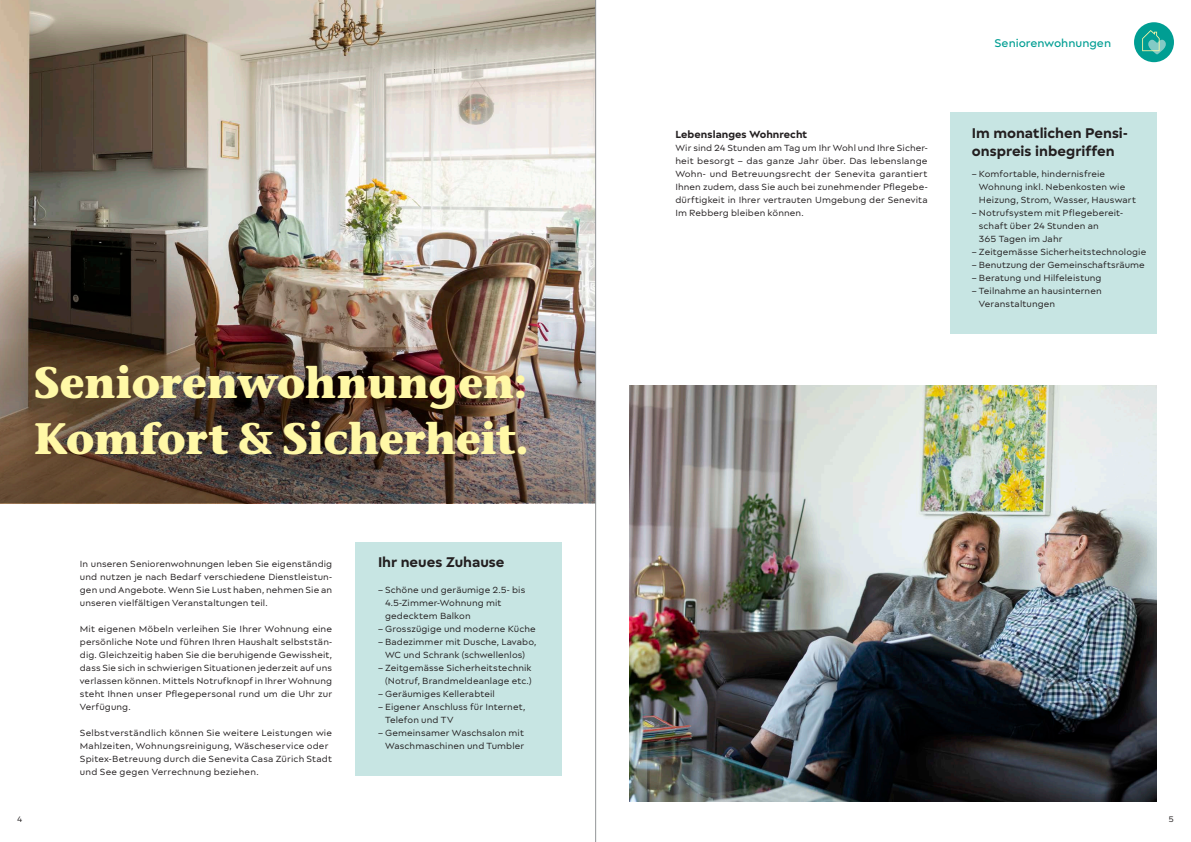
<style>
.page{position:relative;width:1191px;height:842px;background:#fff}
.page>*{position:absolute;margin:0;border:0;box-sizing:border-box;transform-origin:0 0}
.t1{font:700 44px/56px "Stone Informal ITC Pro";letter-spacing:-.015em;color:#fff8a6}
.Untertitel_2{font:700 15px/18px "Matteo";color:#231f20}
.t2{font:500 12px "Matteo";color:#009e93}
.Untertitel{font:700 11px "Matteo";letter-spacing:.005em;color:#231f20}
.Lauftext_Block{font:9.5px/13px "Matteo";letter-spacing:.01em;color:#231f20}
.t3{font:8.5px "Matteo";color:#231f20}
</style>
<div class="page">
<img style="left:0;top:0;width:595px;height:338px">
<img style="left:629px;top:385px;width:528px;height:416px">
<img style="left:0;top:338px;width:595px;height:165px">
<div style="left:1134px;top:22px;width:40px;height:40px;background:#009e93;border-radius:50%"></div>
<svg style="left:1142px;top:30px;width:24px;height:24px"></svg>
<div style="left:355px;top:542px;width:206px;height:233px;background:#c7e5e3"></div>
<div style="left:950px;top:112px;width:207px;height:221px;background:#c7e5e3"></div>
<hr style="left:595px;top:0;width:1px;height:842px;background:#939598">
<p class="t1" style="left:34px;top:355px;width:496px">Seniorenwohnungen:<br>Komfort &amp; Sicherheit.</p>
<p class="Lauftext_Block" style="left:80px;top:557px;width:254px;text-align:justify">In unseren Seniorenwohnungen leben Sie eigenständig und nutzen je nach Bedarf verschiedene Dienstleistun&shy;gen und Angebote. Wenn Sie Lust haben, nehmen Sie an unseren vielfältigen Veranstaltungen teil.</p>
<p class="Lauftext_Block" style="left:80px;top:622px;width:254px;text-align:justify">Mit eigenen Möbeln verleihen Sie Ihrer Wohnung eine persönliche Note und führen Ihren Haushalt selbststän&shy;dig. Gleichzeitig haben Sie die beruhigende Gewissheit, dass Sie sich in schwierigen Situationen jederzeit auf uns verlassen können. Mittels Notrufknopf in Ihrer Wohnung steht Ihnen unser Pflegepersonal rund um die Uhr zur Verfügung.</p>
<p class="Lauftext_Block" style="left:80px;top:726px;width:254px">Selbstverständlich können Sie weitere Leistungen wie<br>Mahlzeiten, Wohnungsreinigung, Wäscheservice oder</p>
<p class="Lauftext_Block" style="left:80px;top:752px;width:254px">Spitex-Betreuung durch die Senevita Casa Zürich Stadt und See gegen Verrechnung beziehen.</p>
<p class="Untertitel_2" style="left:378px;top:553px;width:128px">Ihr neues Zuhause</p>
<p class="Lauftext_Block" style="left:385px;top:583px;width:142px;text-indent:-7px">– Schöne und geräumige 2.5- bis<br>4.5-Zimmer-Wohnung mit gedecktem Balkon</p>
<p class="Lauftext_Block" style="left:378px;top:622px;width:159px">– Grosszügige und moderne Küche</p>
<p class="Lauftext_Block" style="left:378px;top:635px;width:160px;text-align:center">– Badezimmer mit Dusche, Lavabo,<br>WC und Schrank (schwellenlos)</p>
<p class="Lauftext_Block" style="left:378px;top:661px;width:155px;text-align:right">– Zeitgemässe Sicherheitstechnik (Notruf, Brandmeldeanlage etc.)</p>
<p class="Lauftext_Block" style="left:378px;top:687px;width:118px">– Geräumiges Kellerabteil</p>
<p class="Lauftext_Block" style="left:385px;top:700px;width:142px;text-indent:-7px">– Eigener Anschluss für Internet,<br>Telefon und TV</p>
<p class="Lauftext_Block" style="left:378px;top:726px;width:148px;text-align:right">– Gemeinsamer Waschsalon mit<br>Waschmaschinen und Tumbler</p>
<p class="Untertitel" style="left:675px;top:128px;width:133px">Lebenslanges Wohnrecht</p>
<p class="Lauftext_Block" style="left:675px;top:141px;width:254px;text-align:justify">Wir sind 24 Stunden am Tag um Ihr Wohl und Ihre Sicher&shy;heit besorgt – das ganze Jahr über. Das lebenslange Wohn- und Betreuungsrecht der Senevita garantiert Ihnen zudem, dass Sie auch bei zunehmender Pflegebe&shy;dürftigkeit in Ihrer vertrauten Umgebung der Senevita Im Rebberg bleiben können.</p>
<p class="t2" style="left:994px;top:36px;width:118px">Seniorenwohnungen</p>
<p class="Untertitel_2" style="left:971px;top:124px;width:157px">Im monatlichen Pensi&shy;onspreis inbegriffen</p>
<p class="Lauftext_Block" style="left:979px;top:167px;width:158px;text-indent:-7px">– Komfortable, hindernisfreie<br>Wohnung inkl. Nebenkosten wie<br>Heizung, Strom, Wasser, Hauswart</p>
<p class="Lauftext_Block" style="left:979px;top:206px;width:146px;text-indent:-7px">– Notrufsystem mit Pflegebereit&shy;schaft über 24 Stunden an<br>365 Tagen im Jahr</p>
<p class="Lauftext_Block" style="left:971px;top:245px;width:176px">– Zeitgemässe Sicherheitstechnologie</p>
<p class="Lauftext_Block" style="left:971px;top:258px;width:174px">– Benutzung der Gemeinschaftsräume</p>
<p class="Lauftext_Block" style="left:971px;top:271px;width:131px">– Beratung und Hilfeleistung</p>
<p class="Lauftext_Block" style="left:979px;top:284px;width:124px;text-indent:-7px">– Teilnahme an hausinternen<br>Veranstaltungen</p>
<p class="t3" style="left:17px;top:814px;width:7px">4</p>
<p class="t3" style="left:1168px;top:814px;width:7px">5</p>
</div>
